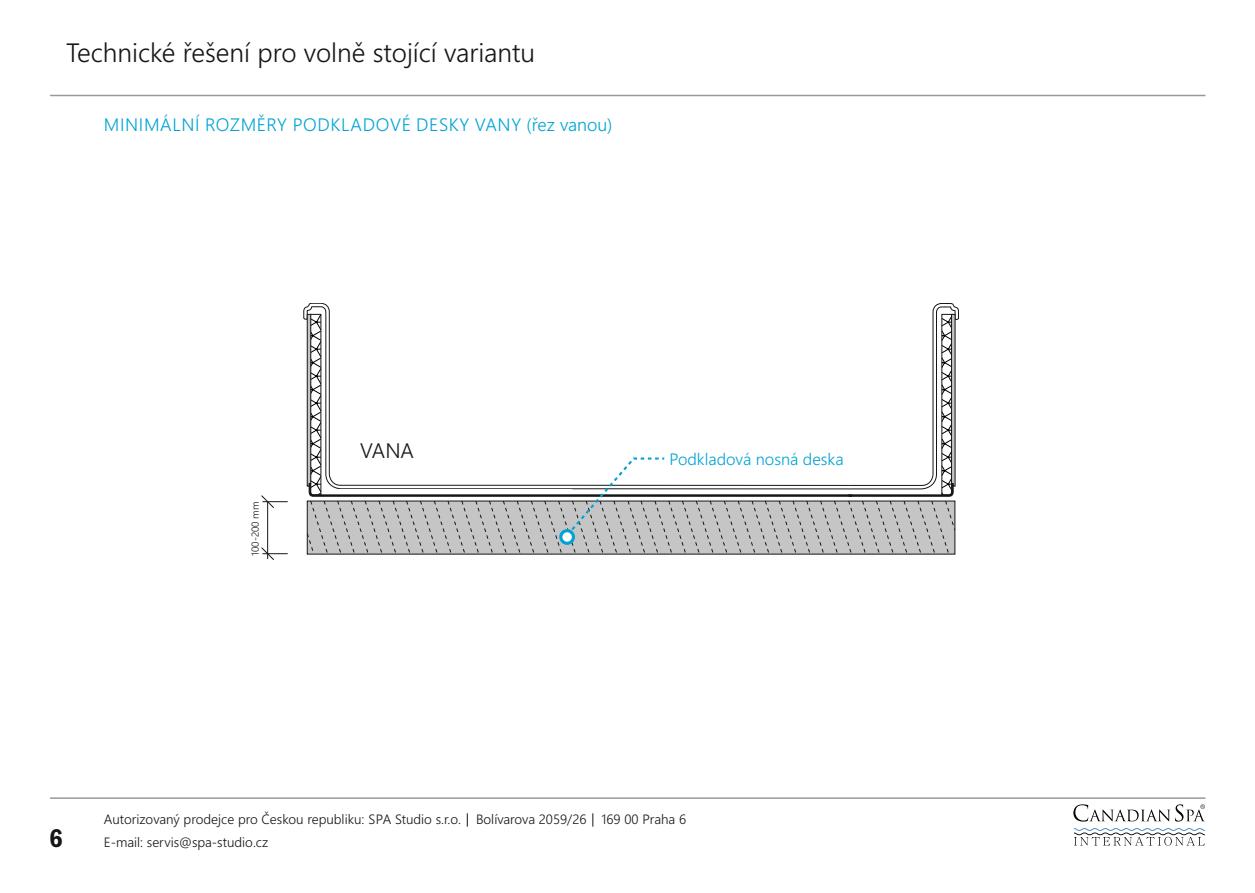
<style>
.page{position:relative;width:1255px;height:893px;background:#fff}
.page>*{position:absolute;margin:0;border:0;box-sizing:border-box;transform-origin:0 0}
.t1{font:300 26.55px "Segoe UI";color:#151616}
.t2{font:600 condensed 26.55px "Franklin Gothic";color:#151616}
.t3{font:300 21px "Segoe UI";color:#151616}
.t4{font:300 18px "Segoe UI";letter-spacing:.035em;color:#00a3d4}
.t5{font:300 16.5px "Segoe UI";color:#00a3d4}
.t6{font:300 13.5px/22.5px "Segoe UI";color:#151616}
.t7{font:300 10.2px "Segoe UI";color:#151616}
</style>
<div class="page">
<hr style="left:50px;top:95px;width:1155px;height:1px;background:#999">
<hr style="left:50px;top:797px;width:1155px;height:2px;background:#999">
<svg style="left:1073px;top:804px;width:131px;height:42px"></svg>
<svg style="left:592px;top:813px;width:1px;height:14px"></svg>
<svg style="left:467px;top:813px;width:1px;height:14px"></svg>
<hr style="left:267px;top:502px;width:1px;height:57px;background:#151616">
<svg style="left:261px;top:495px;width:27px;height:13px"></svg>
<svg style="left:261px;top:547px;width:27px;height:13px"></svg>
<svg style="left:307px;top:303px;width:651px;height:252px"></svg>
<h1 class="t1" style="left:66px;top:43px;width:470px">Technické řešení pro volně stojící variantu</h1>
<h3 class="t4" style="left:104px;top:118px;width:510px">MINIMÁLNÍ ROZMĚRY PODKLADOVÉ DESKY VANY (řez vanou)</h3>
<p class="t7" style="left:251px;top:556px;width:56px;rotate:-90deg">100-200 mm</p>
<h2 class="t3" style="left:360px;top:443px;width:55px">VANA</h2>
<p class="t5" style="left:669px;top:453px;width:176px">Podkladová nosná deska</p>
<h1 class="t2" style="left:49px;top:828px;width:15px">6</h1>
<p class="t6" style="left:104px;top:810px;width:584px">Autorizovaný prodejce pro Českou republiku: SPA Studio s.r.o. Bolívarova 2059/26 169 00 Praha 6<br>E-mail: servis@spa-studio.cz</p>
</div>
